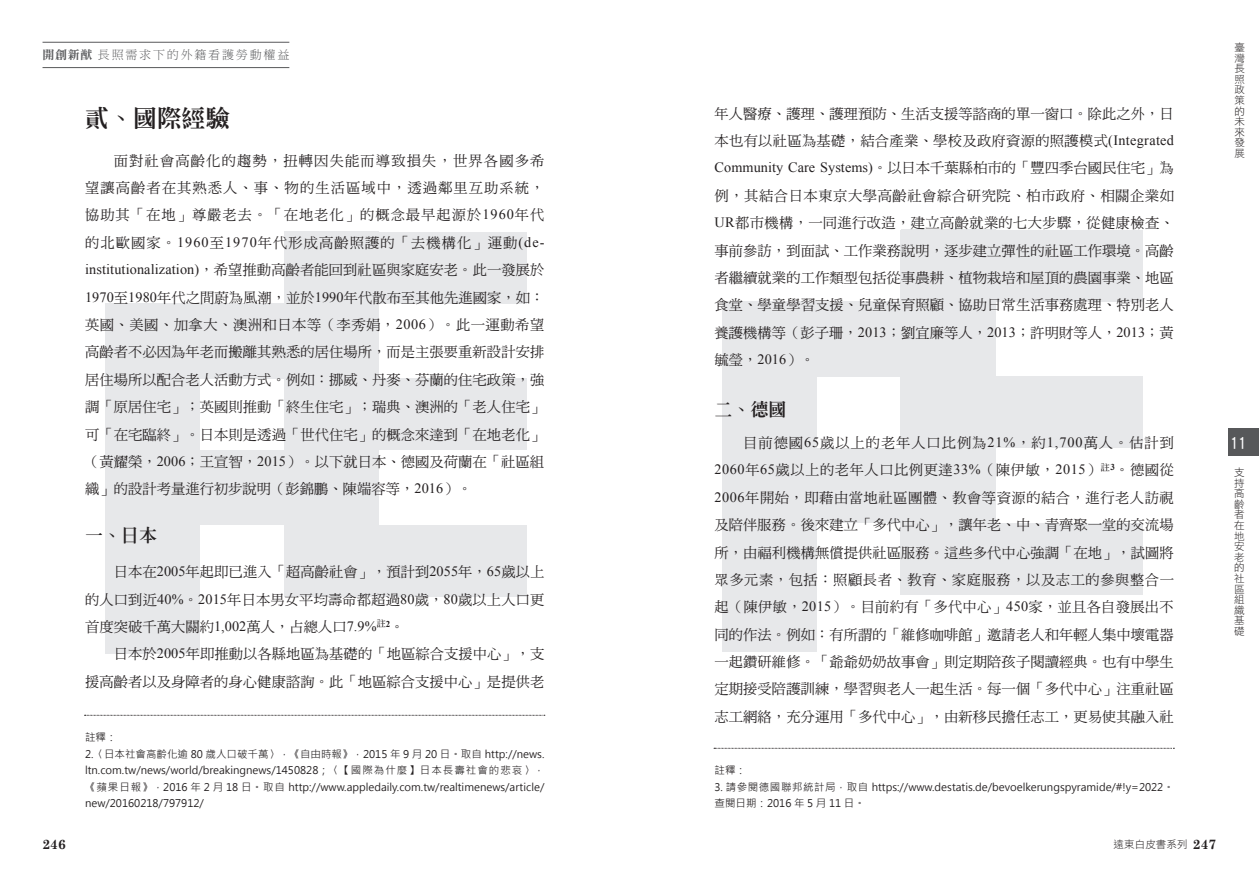
<style>
.page{position:relative;width:1259px;height:893px;background:#fff}
.page>*{position:absolute;margin:0;border:0;box-sizing:border-box;transform-origin:0 0}
.壹{font:800 24px "AR Std Song B5";color:#231f20}
.壹-2{font:800 18px "AR Std Song B5";color:#231f20}
.t1{font:18px "DF Hei Std W7";color:#fff;scale:.8 1}
.內文{font:14.25px/27.3px "DF Ming Md HK BF";letter-spacing:.005em;color:#231f20;text-align:justify}
.t2{font:700 13.5px "Century Schoolbook";color:#231f20}
.t3{font:12px "DF Ming Std W3";letter-spacing:.15em;color:#57585a}
.註解{font:10.5px/16.5px "Microsoft Jheng Hei";color:#231f20;text-align:justify}
.t4{font:10.5px/10.6px "DF Hei Std W3";letter-spacing:.01em;color:#231f20;text-align:justify}
.s1{font-family:"DF Ming Std W9"}
.s2{font-family:"Times New Roman"}
.s3{font-family:"Century Schoolbook";font-weight:700;font-size:13.5px}
</style>
<div class="page">
<div style="left:1228px;top:428px;width:31px;height:28px;background:#57585a"></div>
<hr style="left:43px;top:67px;width:246px;height:1px;background:#57585a">
<hr style="left:43px;top:42px;width:246px;height:1px;background:#57585a">
<div style="left:284px;top:232px;width:242px;height:72px;background:#e7e8ea"></div>
<div style="left:284px;top:378px;width:242px;height:72px;background:#e7e8ea"></div>
<div style="left:284px;top:525px;width:242px;height:72px;background:#e7e8ea"></div>
<div style="left:105px;top:303px;width:95px;height:351px;background:#e7e8ea"></div>
<div style="left:136px;top:303px;width:243px;height:75px;background:#e7e8ea"></div>
<div style="left:136px;top:450px;width:243px;height:75px;background:#e7e8ea"></div>
<div style="left:900px;top:230px;width:243px;height:71px;background:#e7e8ea"></div>
<div style="left:900px;top:376px;width:243px;height:72px;background:#e7e8ea"></div>
<div style="left:900px;top:523px;width:243px;height:71px;background:#e7e8ea"></div>
<div style="left:722px;top:301px;width:94px;height:350px;background:#e7e8ea"></div>
<div style="left:753px;top:301px;width:242px;height:75px;background:#e7e8ea"></div>
<div style="left:753px;top:448px;width:242px;height:75px;background:#e7e8ea"></div>
<svg style="left:85px;top:715px;width:460px;height:1px"></svg>
<svg style="left:714px;top:748px;width:460px;height:1px"></svg>
<p class="t3" style="left:43px;top:48px;width:248px"><span class="s1">開創新猷</span>長照需求下的外籍看護勞動權益</p>
<p class="t4" style="left:1234px;top:42px;width:12px">臺灣長照政策的未來發展</p>
<p class="內文" style="left:714px;top:100px;width:461px">年人醫療、護理、護理預防、生活支援等諮商的單一窗口。除此之外，日本也有以社區為基礎，結合產業、學校及政府資源的照護模式<span class="s2">(Integrated Community Care Systems)</span>。以日本千葉縣柏市的「豐四季台國民住宅」為例，其結合日本東京大學高齡社會綜合研究院、柏市政府、相關企業如<span class="s2">UR</span>都市機構，一同進行改造，建立高齡就業的七大步驟，從健康檢查、事前參訪，到面試、工作業務說明，逐步建立彈性的社區工作環境。高齡者繼續就業的工作類型包括從事農耕、植物栽培和屋頂的農園事業、地區食堂、學童學習支援、兒童保育照顧、協助日常生活事務處理、特別老人養護機構等（彭子珊，<span class="s2">2013</span>；劉宜廉等人，<span class="s2">2013</span>；許明財等人，<span class="s2">2013</span>；黃毓瑩，<span class="s2">2016</span>）。</p>
<p class="壹-2" style="left:714px;top:400px;width:73px">二、德國</p>
<p class="內文" style="left:714px;top:429px;width:461px;text-indent:29px">目前德國<span class="s2">65</span>歲以上的老年人口比例為<span class="s2">21%</span>，約<span class="s2">1,700</span>萬人。估計到<span class="s2">2060</span>年<span class="s2">65</span>歲以上的老年人口比例更達<span class="s2">33%</span>（陳伊敏，<span class="s2">2015</span>）<sup>註</sup><sup>3</sup>。德國從<span class="s2">2006</span>年開始，即藉由當地社區團體、教會等資源的結合，進行老人訪視及陪伴服務。後來建立「多代中心」，讓年老、中、青齊聚一堂的交流場所，由福利機構無償提供社區服務。這些多代中心強調「在地」，試圖將眾多元素，包括：照顧長者、教育、家庭服務，以及志工的參與整合一起（陳伊敏，<span class="s2">2015</span>）。目前約有「多代中心」<span class="s2">450</span>家，並且各自發展出不同的作法。例如：有所謂的「維修咖啡館」邀請老人和年輕人集中壞電器一起鑽研維修。「爺爺奶奶故事會」則定期陪孩子閱讀經典。也有中學生定期接受陪護訓練，學習與老人一起生活。每一個「多代中心」注重社區志工網絡，充分運用「多代中心」，由新移民擔任志工，更易使其融入社</p>
<p class="壹" style="left:85px;top:106px;width:146px">貳、國際經驗</p>
<p class="內文" style="left:85px;top:147px;width:461px;text-indent:29px">面對社會高齡化的趨勢，扭轉因失能而導致損失，世界各國多希望讓高齡者在其熟悉人、事、物的生活區域中，透過鄰里互助系統，協助其「在地」尊嚴老去。「在地老化」的概念最早起源於<span class="s2">1960</span>年代的北歐國家。<span class="s2">1960</span>至<span class="s2">1970</span>年代形成高齡照護的「去機構化」運動<span class="s2">(de&shy;institutionalization)</span>，希望推動高齡者能回到社區與家庭安老。此一發展於<span class="s2">1970</span>至<span class="s2">1980</span>年代之間蔚為風潮，並於<span class="s2">1990</span>年代散布至其他先進國家，如：英國、美國、加拿大、澳洲和日本等（李秀娟，<span class="s2">2006</span>）。此一運動希望高齡者不必因為年老而搬離其熟悉的居住場所，而是主張要重新設計安排居住場所以配合老人活動方式。例如：挪威、丹麥、芬蘭的住宅政策，強調「原居住宅」；英國則推動「終生住宅」；瑞典、澳洲的「老人住宅」可「在宅臨終」。日本則是透過「世代住宅」的概念來達到「在地老化」（黃耀榮，<span class="s2">2006</span>；王宣智，<span class="s2">2015</span>）。以下就日本、德國及荷蘭在「社區組織」的設計考量進行初步說明（彭錦鵬、陳端容等，<span class="s2">2016</span>）。</p>
<p class="壹-2" style="left:85px;top:526px;width:73px">一、日本</p>
<p class="內文" style="left:85px;top:558px;width:461px;text-indent:29px">日本在<span class="s2">2005</span>年起即已進入「超高齡社會」，預計到<span class="s2">2055</span>年，<span class="s2">65</span>歲以上的人口到近<span class="s2">40%</span>。<span class="s2">2015</span>年日本男女平均壽命都超過<span class="s2">80</span>歲，<span class="s2">80</span>歲以上人口更首度突破千萬大關約<span class="s2">1,002</span>萬人，占總人口<span class="s2">7.9%</span><sup>註</sup><sup>2</sup>。</p>
<p class="內文" style="left:85px;top:640px;width:461px;text-align:right">日本於<span class="s2">2005</span>年即推動以各縣地區為基礎的「地區綜合支援中心」，支<br>援高齡者以及身障者的身心健康諮詢。此「地區綜合支援中心」是提供老</p>
<p class="t1" style="left:1230px;top:432px;width:21px">11</p>
<p class="t4" style="left:1234px;top:467px;width:12px">支持高齡者在地安老的社區組織基礎</p>
<p class="註解" style="left:85px;top:729px;width:33px">註釋：</p>
<p class="註解" style="left:85px;top:746px;width:461px">2.〈日本社會高齡化逾 80 歲人口破千萬〉，《自由時報》，2015 年 9 月 20 日。取自 http://news. ltn.com.tw/news/world/breakingnews/1450828；〈【國際為什麼】日本長壽社會的悲哀〉，《蘋果日報》，2016 年 2 月 18 日。取自 http://www.appledaily.com.tw/realtimenews/article/ new/20160218/797912/</p>
<p class="註解" style="left:714px;top:762px;width:33px">註釋：</p>
<p class="註解" style="left:714px;top:779px;width:461px">3. 請參閱德國聯邦統計局，取自 https://www.destatis.de/bevoelkerungspyramide/#!y=2022。查閱日期：2016 年 5 月 11 日。</p>
<p class="t2" style="left:43px;top:835px;width:25px">246</p>
<p class="t4" style="left:1113px;top:838px;width:104px">遠東白皮書系列 <span class="s3">247</span></p>
</div>
